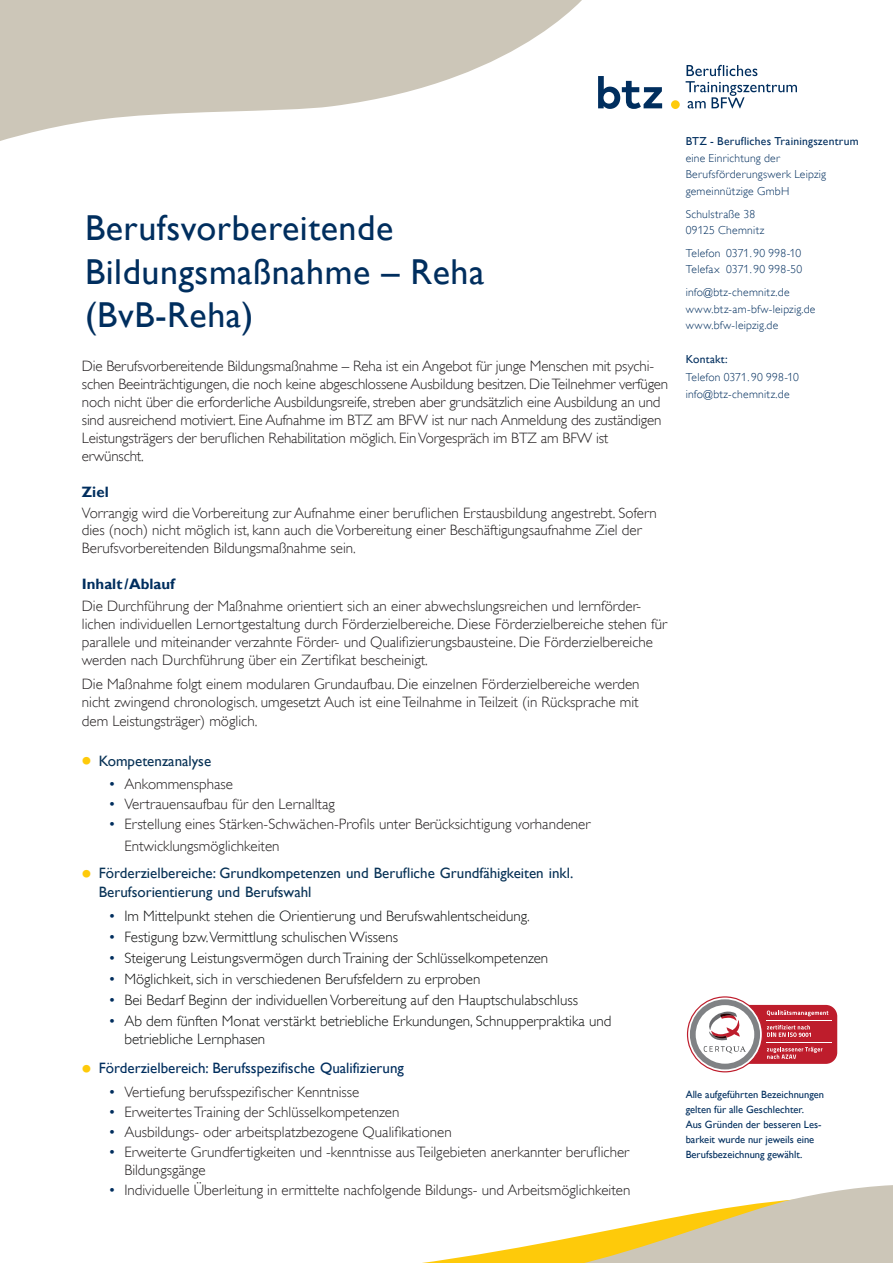
<style>
.page{position:relative;width:893px;height:1263px;background:#fff}
.page>*{position:absolute;margin:0;border:0;box-sizing:border-box;transform-origin:0 0}
.t1{font:36px/43.2px "Gill Sans Alt One WGL";letter-spacing:.015em;color:#002e5e}
.t2{font:15px/18px "Gill Sans Alt One WGL Light";color:#231f20}
.t3{font:15px/18.8px "Gill Sans Alt One WGL Light";color:#101111}
.t4{font:15px/18.8px "Gill Sans Alt One WGL";color:#083256}
.t5{font:15px "Gill Sans Alt One WGL";color:#002e5e}
.t6{font:700 15px "Gill Sans Alt One WGL";color:#002e5e}
.t7{font:11.55px/16.5px "Gill Sans Alt One WGL Light";letter-spacing:.02em;color:#002e5e}
.t8{font:11.55px "Gill Sans Alt One WGL";letter-spacing:.02em;color:#002e5e}
.t9{font:10.5px/15px "Gill Sans Alt One WGL";color:#002e5e}
.s1{font-weight:700;font-size:27px;color:#feca0a}
.s2{font-family:"Gill Sans Alt One WGL";color:#002e5e}
</style>
<div class="page">
<svg style="left:0;top:0;width:582px;height:141px;fill:#ccc6b8"></svg>
<svg style="left:422px;top:1185px;width:471px;height:78px"></svg>
<svg style="left:686px;top:65px;width:111px;height:43px"></svg>
<div style="left:671px;top:100px;width:9px;height:9px;background:#feca0a;border-radius:50%"></div>
<svg style="left:598px;top:76px;width:64px;height:33px"></svg>
<div style="left:701px;top:1005px;width:136px;height:59px;background:#be1d2c;border-radius:11px"></div>
<hr style="left:767px;top:1042px;width:65px;height:1px;background:#fff">
<hr style="left:767px;top:1020px;width:65px;height:1px;background:#fff">
<svg style="left:687px;top:996px;width:141px;height:76px"></svg>
<h1 class="t1" style="left:85px;top:206px;width:401px">Berufsvorbereitende<br>Bildungsmaßnahme – Reha (BvB-Reha)</h1>
<p class="t2" style="left:82px;top:357px;width:588px">Die Berufsvorbereitende Bildungsmaßnahme – Reha ist ein Angebot für junge Menschen mit psychi&shy;schen Beeinträchtigungen, die noch keine abgeschlossene Ausbildung besitzen. Die Teilnehmer verfügen noch nicht über die erforderliche Ausbildungsreife, streben aber grundsätzlich eine Ausbildung an und sind ausreichend motiviert. Eine Aufnahme im BTZ am BFW ist nur nach Anmeldung des zuständigen Leistungsträgers der beruflichen Rehabilitation möglich. Ein Vorgespräch im BTZ am BFW ist erwünscht.</p>
<p class="t6" style="left:82px;top:481px;width:28px">Ziel</p>
<p class="t2" style="left:82px;top:504px;width:576px">Vorrangig wird die Vorbereitung zur Aufnahme einer beruflichen Erstausbildung angestrebt. Sofern dies (noch) nicht möglich ist, kann auch die Vorbereitung einer Beschäftigungsaufnahme Ziel der<br>Berufsvorbereitenden Bildungsmaßnahme sein.</p>
<p class="t6" style="left:82px;top:574px;width:94px">Inhalt /Ablauf</p>
<p class="t2" style="left:82px;top:597px;width:587px">Die Durchführung der Maßnahme orientiert sich an einer abwechslungsreichen und lernförder&shy;lichen individuellen Lernortgestaltung durch Förderzielbereiche. Diese Förderzielbereiche stehen für parallele und miteinander verzahnte Förder- und Qualifizierungsbausteine. Die Förderzielbereiche werden nach Durchführung über ein Zertifikat bescheinigt.</p>
<p class="t2" style="left:82px;top:675px;width:559px;text-align:justify">Die Maßnahme folgt einem modularen Grundaufbau. Die einzelnen Förderzielbereiche werden nicht zwingend chronologisch. umgesetzt Auch ist eine Teilnahme in Teilzeit (in Rücksprache mit dem Leistungsträger) möglich.</p>
<p class="t4" style="left:82px;top:751px;width:131px"><span class="s1">•</span> Kompetenzanalyse</p>
<p class="t2" style="left:109px;top:775px;width:125px"><span class="s2">•</span> Ankommensphase</p>
<p class="t2" style="left:109px;top:795px;width:227px"><span class="s2">•</span> Vertrauensaufbau für den Lernalltag</p>
<p class="t2" style="left:124px;top:814px;width:467px;line-height:21.6px;text-indent:-15px"><span class="s2">•</span> Erstellung eines Stärken-Schwächen-Profils unter Berücksichtigung vorhandener<br>Entwicklungsmöglichkeiten</p>
<p class="t4" style="left:99px;top:864px;width:476px;text-indent:-17px"><span class="s1">•</span> Förderzielbereiche: Grundkompetenzen und Berufliche Grundfähigkeiten inkl.<br>Berufsorientierung und Berufswahl</p>
<p class="t3" style="left:109px;top:907px;width:422px"><span class="s2">•</span> Im Mittelpunkt stehen die Orientierung und Berufswahlentscheidung.</p>
<p class="t3" style="left:109px;top:928px;width:290px"><span class="s2">•</span> Festigung bzw.Vermittlung schulischen Wissens</p>
<p class="t3" style="left:109px;top:949px;width:440px"><span class="s2">•</span> Steigerung Leistungsvermögen durch Training der Schlüsselkompetenzen</p>
<p class="t3" style="left:109px;top:969px;width:372px"><span class="s2">•</span> Möglichkeit, sich in verschiedenen Berufsfeldern zu erproben</p>
<p class="t3" style="left:109px;top:990px;width:470px"><span class="s2">•</span> Bei Bedarf Beginn der individuellen Vorbereitung auf den Hauptschulabschluss</p>
<p class="t3" style="left:124px;top:1011px;width:488px;text-indent:-15px"><span class="s2">•</span> Ab dem fünften Monat verstärkt betriebliche Erkundungen, Schnupperpraktika und betriebliche Lernphasen</p>
<p class="t5" style="left:82px;top:1058px;width:324px"><span class="s1">•</span> Förderzielbereich: Berufsspezifische Qualifizierung</p>
<p class="t2" style="left:109px;top:1083px;width:251px"><span class="s2">•</span> Vertiefung berufsspezifischer Kenntnisse</p>
<p class="t2" style="left:109px;top:1103px;width:291px"><span class="s2">•</span> Erweitertes Training der Schlüsselkompetenzen</p>
<p class="t2" style="left:109px;top:1123px;width:344px"><span class="s2">•</span> Ausbildungs- oder arbeitsplatzbezogene Qualifikationen</p>
<p class="t2" style="left:124px;top:1143px;width:506px;text-indent:-15px"><span class="s2">•</span> Erweiterte Grundfertigkeiten und -kenntnisse aus Teilgebieten anerkannter beruflicher<br>Bildungsgänge</p>
<p class="t2" style="left:109px;top:1181px;width:522px"><span class="s2">•</span> Individuelle Überleitung in ermittelte nachfolgende Bildungs- und Arbeitsmöglichkeiten</p>
<p class="t8" style="left:686px;top:133px;width:174px">BTZ - Berufliches Trainingszentrum</p>
<p class="t7" style="left:686px;top:150px;width:142px">eine Einrichtung der<br>Berufsförderungswerk Leipzig gemeinnützige GmbH</p>
<p class="t7" style="left:686px;top:205px;width:80px">Schulstraße 38<br>09125 Chemnitz</p>
<p class="t7" style="left:686px;top:245px;width:118px">Telefon 0371.90 998-10<br>Telefax 0371.90 998-50</p>
<p class="t7" style="left:686px;top:284px;width:131px">info@btz-chemnitz.de www.btz-am-bfw-leipzig.de www.bfw-leipzig.de</p>
<p class="t8" style="left:686px;top:351px;width:44px">Kontakt:</p>
<p class="t7" style="left:686px;top:369px;width:115px">Telefon 0371. 90 998-10 info@btz-chemnitz.de</p>
<p class="t9" style="left:686px;top:1087px;width:140px">Alle aufgeführten Bezeichnungen gelten für alle Geschlechter.<br>Aus Gründen der besseren Les&shy;barkeit wurde nur jeweils eine<br>Berufsbezeichnung gewählt.</p>
</div>
